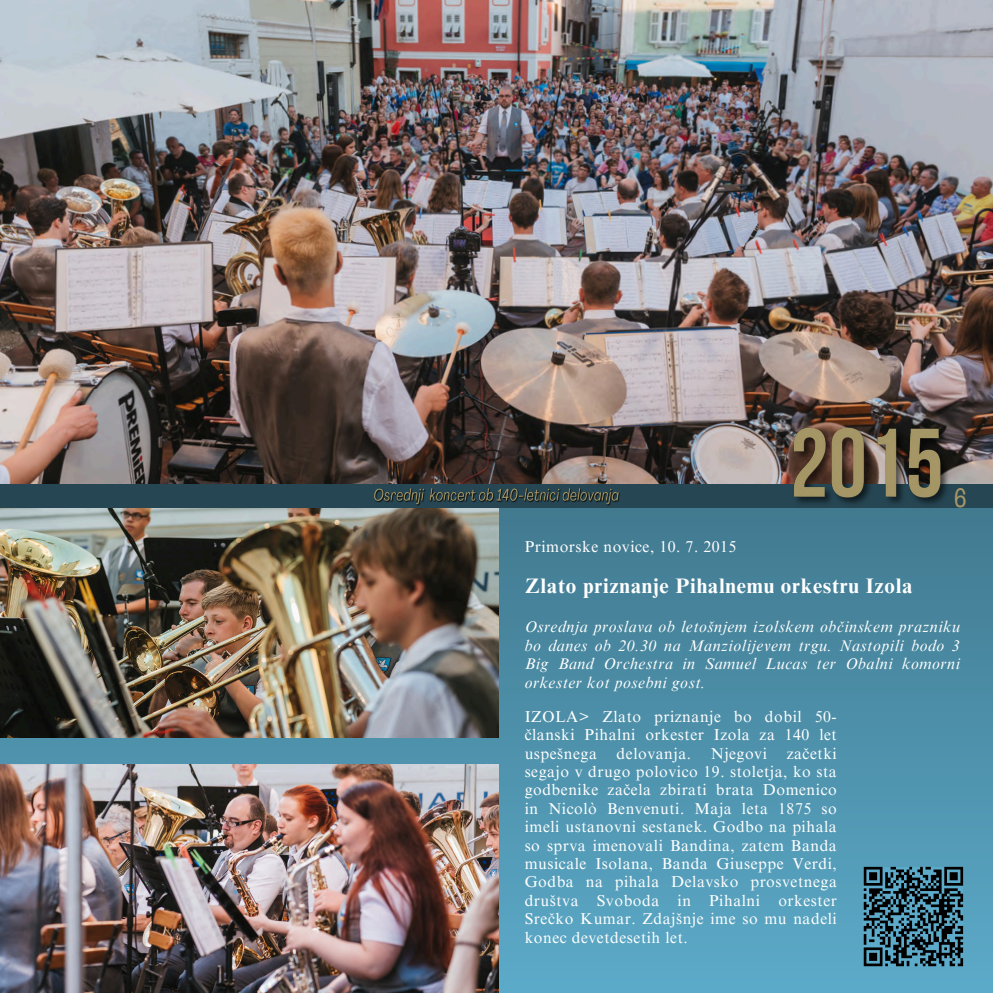
<style>
.page{position:relative;width:993px;height:993px;background:#fff}
.page>*{position:absolute;margin:0;border:0;box-sizing:border-box;transform-origin:0 0}
.t1{font:26.25px "Agrandir Tight";color:#a69767}
.t2{font:700 21px "Times NRMT Pro";letter-spacing:.035em;color:#fff}
.t3{font:15.75px/18.4px "Times NRMT Pro";letter-spacing:.035em;color:#fff;text-align:justify}
.t4{font:italic 15.75px/18.4px "Times NRMT Pro";letter-spacing:.035em;color:#fff;text-align:justify}
</style>
<div class="page">
<svg style="left:0;top:508px;width:992px;height:484px;background:#4e91ab"></svg>
<img style="left:0;top:764px;width:498px;height:228px">
<img style="left:0;top:508px;width:498px;height:229px">
<img style="left:0;top:0;width:992px;height:484px">
<div style="left:0;top:484px;width:992px;height:24px;background:#264653"></div>
<img style="left:788px;top:423px;width:165px;height:98px">
<img style="left:370px;top:488px;width:254px;height:21px">
<svg style="left:863px;top:866px;width:99px;height:100px;background:#2d5464"></svg>
<h1 class="t1" style="left:953px;top:487px;width:15px">6</h1>
<h3 class="t3" style="left:524px;top:539px;width:213px">Primorske novice, 10. 7. 2015</h3>
<p class="t2" style="left:524px;top:578px;width:389px">Zlato priznanje Pihalnemu orkestru Izola</p>
<p class="t4" style="left:524px;top:619px;width:436px">Osrednja proslava ob letošnjem izolskem občinskem prazniku bo danes ob 20.30 na Manziolijevem trgu. Nastopili bodo 3<br>Big Band Orchestra in Samuel Lucas ter Obalni komorni orkester kot posebni gost.</p>
<p class="t3" style="left:524px;top:709px;width:313px">IZOLA&gt; Zlato priznanje bo dobil 50- članski Pihalni orkester Izola za 140 let uspešnega</p>
<p class="t3" style="left:524px;top:745px;width:313px;text-indent:262px">začetki segajo v drugo polovico 19. stoletja, ko sta godbenike začela zbirati brata Domenico in Nicolò Benvenuti. Maja leta 1875 so imeli ustanovni sestanek. Godbo na pihala so sprva imenovali Bandina, zatem Banda musicale Isolana, Banda Giuseppe Verdi, Godba na pihala Delavsko prosvetnega društva Svoboda in Pihalni orkester Srečko Kumar. Zdajšnje ime so mu nadeli konec devetdesetih let.</p>
<p class="t3" style="left:616px;top:745px;width:76px">delovanja.</p>
<p class="t3" style="left:710px;top:745px;width:58px">Njegovi</p>
</div>
